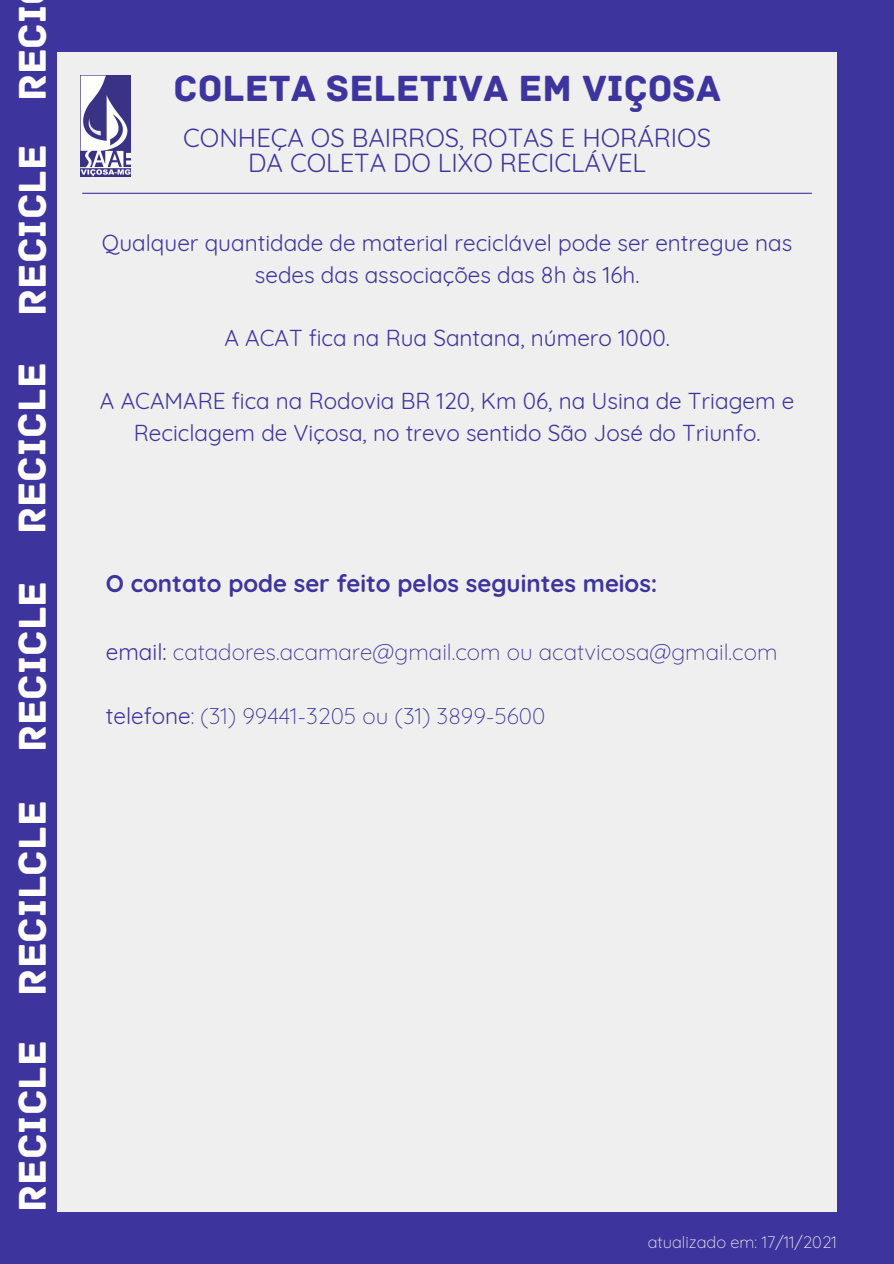
<style>
.page{position:relative;width:894px;height:1264px;background:#fff}
.page>*{position:absolute;margin:0;border:0;box-sizing:border-box;transform-origin:0 0}
.t1{font:40.65px "Archive";color:#fff}
.t2{font:38.25px "Archive";color:#3e349d}
.t3{font:25.5px/24.8px "Quicksand";color:#3e349d;text-align:center}
.t4{font:700 24px "Quicksand";color:#3e349d}
.t5{font:22.5px/31.5px "Quicksand";color:#3e349d;text-align:center}
.t6{font:300 22.5px "Quicksand";color:#3e349d}
.t7{font:300 16.5px "Quicksand";color:#efefef}
.s1{font-weight:400}
</style>
<div class="page">
<div style="left:0;top:0;width:893px;height:1263px;background:#3e349d"></div>
<div style="left:57px;top:53px;width:780px;height:1158px;background:#efefef"></div>
<img style="left:81px;top:76px;width:49px;height:100px">
<hr style="left:82px;top:193px;width:729px;height:1px;background:#3e349d">
<p class="t1" style="left:8px;top:101px;width:98px;rotate:-90deg">reci</p>
<p class="t1" style="left:8px;top:316px;width:173px;rotate:-90deg">recicle</p>
<p class="t1" style="left:8px;top:534px;width:173px;rotate:-90deg">recicle</p>
<p class="t1" style="left:8px;top:752px;width:173px;rotate:-90deg">recicle</p>
<p class="t1" style="left:8px;top:995px;width:196px;rotate:-90deg">recilcle</p>
<p class="t1" style="left:8px;top:1211px;width:173px;rotate:-90deg">recicle</p>
<p class="t2" style="left:173px;top:66px;width:549px">COLETA SELETIVA EM VIÇOSA</p>
<p class="t3" style="left:183px;top:125px;width:529px">CONHEÇA OS BAIRROS, ROTAS E HORÁRIOS<br>DA COLETA DO LIXO RECICLÁVEL</p>
<p class="t5" style="left:102px;top:227px;width:691px">Qualquer quantidade de material reciclável pode ser entregue nas sedes das associações das 8h às 16h.</p>
<p class="t5" style="left:224px;top:322px;width:447px">A ACAT fica na Rua Santana, número 1000.</p>
<p class="t5" style="left:100px;top:385px;width:695px">A ACAMARE fica na Rodovia BR 120, Km 06, na Usina de Triagem e<br>Reciclagem de Viçosa, no trevo sentido São José do Triunfo.</p>
<p class="t4" style="left:106px;top:567px;width:553px">O contato pode ser feito pelos seguintes meios:</p>
<p class="t6" style="left:106px;top:638px;width:673px"><span class="s1">email:</span> catadores.acamare@gmail.com ou acatvicosa@gmail.com</p>
<p class="t6" style="left:106px;top:701px;width:441px"><span class="s1">telefone</span>: (31) 99441-3205 ou (31) 3899-5600</p>
<p class="t7" style="left:647px;top:1231px;width:190px">atualizado em: 17/11/2021</p>
</div>
